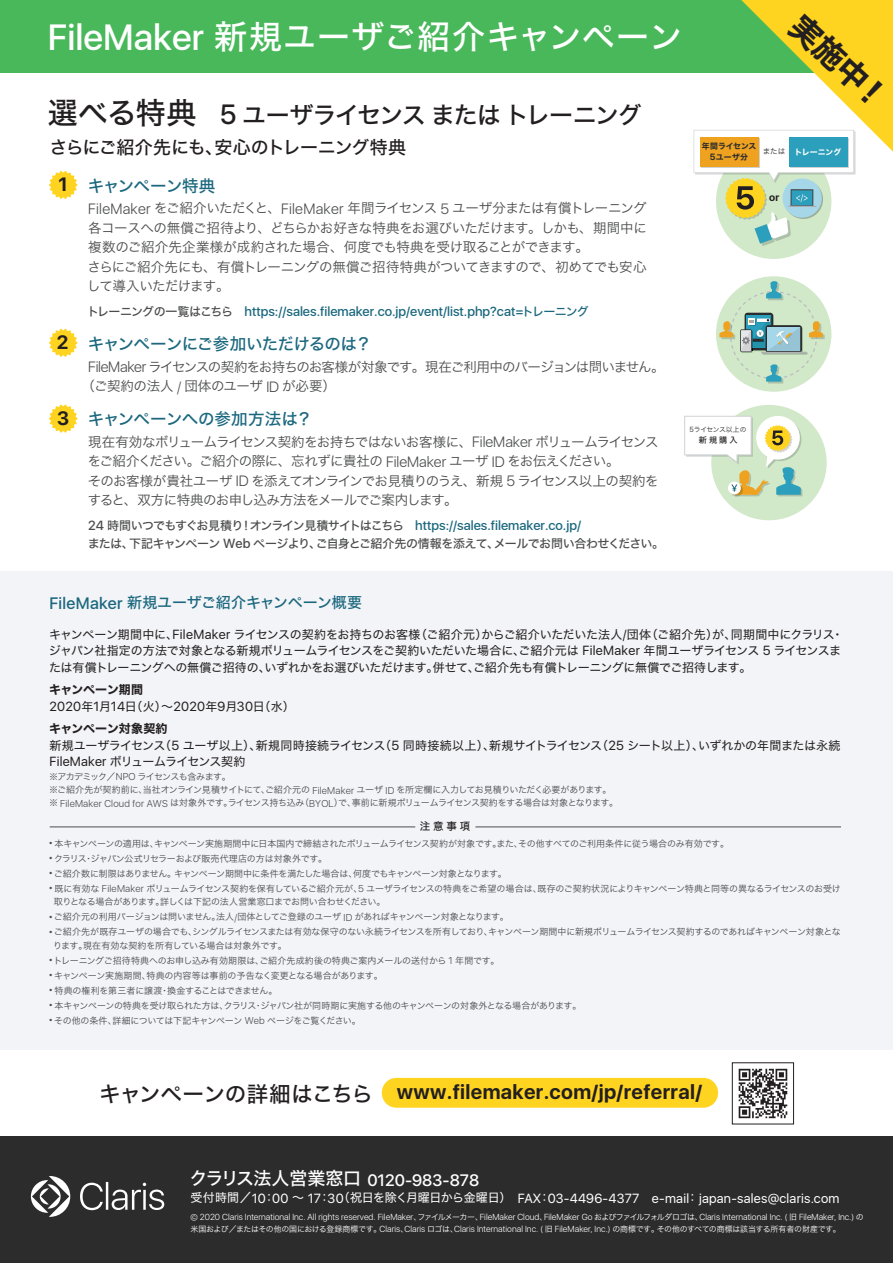
<style>
.page{position:relative;width:893px;height:1263px;background:#fff}
.page>*{position:absolute;margin:0;border:0;box-sizing:border-box;transform-origin:0 0}
.t1{font:33px "Hira Kaku Std W5";letter-spacing:.025em;color:#fff}
.t2{font:31.5px "Hira Kaku Std W7";color:#231f20}
.t3{font:24px "Hira Kaku Std W5";letter-spacing:-.045em;color:#231f20}
.t4{font:700 20.25px "SFUI Display";letter-spacing:.015em;color:#231f20}
.t5{font:700 19.2px "SFUI Display";color:#231f20}
.t6{font:18px "Hira Kaku Std W5";letter-spacing:-.03em;color:#231f20}
.t7{font:16.5px "Hira Kaku Std W5";letter-spacing:-.035em;color:#1b687e}
.t8{font:500 16.5px "SFUI Display";color:#fff}
.t9{font:16.5px "Hira Kaku Std W5";letter-spacing:-.015em;color:#1b687e}
.t10{font:15px "Hira Kaku Std W5";letter-spacing:-.015em;color:#1b687e}
.t11{font:13.5px/19.5px "Hira Kaku Std W3";letter-spacing:-.05em;color:#4b4c4d}
.t12{font:500 13.2px "SFUI Display";color:#1b687e}
.t13{font:13.2px "SFUI Display";letter-spacing:.02em;color:#fff}
.t14{font:13.2px "SFUI Display";letter-spacing:.02em;color:#231f20}
.t15{font:12px/16.5px "Hira Kaku Std W4";letter-spacing:-.025em;color:#231f20}
.t16{font:12px "Hira Kaku Std W5";letter-spacing:-.05em;color:#4b4c4d}
.t17{font:12px "Hira Kaku Std W7";letter-spacing:-.02em;color:#231f20}
.t18{font:10.5px "Hira Kaku Std W5";color:#231f20}
.t19{font:700 10.35px "SFUI Display";color:#231f20}
.t20{font:9px/13.2px "Hira Kaku Std W3";letter-spacing:-.03em;color:#4b4c4d}
.t21{font:9px "Hira Kaku Std W3";letter-spacing:-.01em;color:#4b4c4d}
.t22{font:300 8.7px "SFUI Display";letter-spacing:.005em;color:#fff}
.t23{font:8.1px "Hira Kaku Std W5";color:#231f20}
.t24{font:7.95px "Hira Kaku Std W3";letter-spacing:-.035em;color:#fff}
.t25{font:7.8px/10.5px "Hira Kaku Std W7";letter-spacing:.005em;color:#2c2c2d;text-align:center}
.t26{font:7.8px "Hira Kaku Std W7";letter-spacing:-.01em;color:#fff}
.t27{font:7.5px "Hira Kaku Std W4";color:#4b4c4d}
.t28{font:6.75px "Hira Kaku Std W4";letter-spacing:-.045em;color:#4b4c4d}
.s1{font-family:"SFUI Display";font-weight:500;font-size:36.3px}
.s2{font-size:30px}
.s3{font-family:"SFUI Display";font-weight:500;font-size:27.75px}
.s4{font-family:"SFUI Display";font-weight:300;font-size:14.85px}
.s5{font-family:"Hira Kaku Std W5";font-weight:400;font-size:12px;color:#4b4c4d}
.s6{font-family:"Hira Kaku Std W5";font-weight:400;font-size:12px}
.s7{color:#4b4c4d}
.s8{font-family:"SFUI Display";font-weight:500;font-size:13.2px}
.s9{font-family:"SFUI Display";font-weight:700;font-size:9px}
.s10{font-family:"SFUI Display";font-size:7.5px}
.s11{font-family:"SFUI Display";font-weight:500;font-size:16.5px}
.s12{font-family:"SFUI Display";font-size:13.2px}
.s13{font-family:"Hira Kaku Std W4";font-size:12px}
.s14{font-family:"SFUI Display";font-weight:300;font-size:9.9px}
.s15{font-family:"Hira Kaku Std W5";font-weight:400;font-size:21.6px}
.s16{font-family:"Hira Kaku Std W5";font-weight:400;font-size:18px}
.s17{font-family:"Hira Kaku Std W3";font-weight:400;font-size:7.95px}
.s18{font-family:"SFUI Display";font-weight:300;font-size:8.7px}
</style>
<div class="page">
<div style="left:0;top:0;width:893px;height:72px;background:#48b85a"></div>
<div style="left:0;top:1136px;width:893px;height:127px;background:#2c2c2d"></div>
<svg style="left:31px;top:1176px;width:133px;height:41px"></svg>
<div style="left:0;top:572px;width:893px;height:479px;background:#f3f4f8"></div>
<hr style="left:50px;top:827px;width:365px;height:1px;background:#4b4c4d">
<hr style="left:475px;top:827px;width:366px;height:1px;background:#4b4c4d">
<div style="left:716px;top:276px;width:115px;height:116px;background:#d1e8c9;border-radius:50%"></div>
<svg style="left:719px;top:281px;width:106px;height:102px"></svg>
<div style="left:716px;top:144px;width:115px;height:115px;background:#d1e8c9;border-radius:50%"></div>
<div style="left:711px;top:405px;width:116px;height:115px;background:#d1e8c9;border-radius:50%"></div>
<svg style="left:684px;top:416px;width:118px;height:80px"></svg>
<svg style="left:49px;top:404px;width:29px;height:29px"></svg>
<svg style="left:49px;top:171px;width:29px;height:28px"></svg>
<svg style="left:49px;top:329px;width:29px;height:28px"></svg>
<svg style="left:693px;top:0;width:200px;height:246px"></svg>
<img style="left:738px;top:1068px;width:50px;height:51px">
<div style="left:732px;top:1062px;width:62px;height:62px;border:1px solid #231f20"></div>
<div style="left:382px;top:1078px;width:336px;height:30px;background:#ffd420;border-radius:15px"></div>
<h1 class="t1" style="left:48px;top:11px;width:636px"><span class="s1">FileMaker</span> 新規ユーザご紹介キャンペーン</h1>
<h3 class="t3" style="left:48px;top:96px;width:595px"><span class="s2">選べる特典</span> <span class="s3">5</span> ユーザライセンスまたはトレーニング</h3>
<h3 class="t6" style="left:50px;top:133px;width:358px">さらにご紹介先にも、安心のトレーニング特典</h3>
<h3 class="t5" style="left:58px;top:174px;width:11px">1</h3>
<h3 class="t7" style="left:88px;top:173px;width:129px">キャンペーン特典</h3>
<h3 class="t11" style="left:87px;top:198px;width:561px"><span class="s4">FileMaker</span> をご紹介いただくと、<span class="s4">FileMaker</span> 年間ライセンス <span class="s4">5</span> ユーザ分または有償トレーニング各コースへの無償ご招待より、どちらかお好きな特典をお選びいただけます。しかも、期間中に複数のご紹介先企業様が成約された場合、何度でも特典を受け取ることができます。<br>さらにご紹介先にも、有償トレーニングの無償ご招待特典がついてきますので、初めてでも安心して導入いただけます。</h3>
<h3 class="t12" style="left:87px;top:302px;width:503px"><span class="s5">トレーニングの一覧はこちら　</span>https://sales.filemaker.co.jp/event/list.php?cat=<span class="s6">トレーニング</span></h3>
<h3 class="t5" style="left:57px;top:331px;width:13px">2</h3>
<h3 class="t7" style="left:88px;top:332px;width:286px">キャンペーンにご参加いただけるのは？</h3>
<h3 class="t11" style="left:81px;top:357px;width:585px;text-indent:7px"><span class="s4">FileMaker</span> ライセンスの契約をお持ちのお客様が対象です。現在ご利用中のバージョンは問いません。（ご契約の法人 <span class="s4">/</span> 団体のユーザ <span class="s4">ID</span> が必要）</h3>
<h3 class="t5" style="left:57px;top:407px;width:14px">3</h3>
<h3 class="t9" style="left:88px;top:407px;width:226px">キャンペーンへの参加方法は？</h3>
<h3 class="t11" style="left:88px;top:432px;width:573px">現在有効なボリュームライセンス契約をお持ちではないお客様に、<span class="s4">FileMaker</span> ボリュームライセンスをご紹介ください。ご紹介の際に、忘れずに貴社の <span class="s4">FileMaker</span> ユーザ <span class="s4">ID</span> をお伝えください。<br>そのお客様が貴社ユーザ <span class="s4">ID</span> を添えてオンラインでお見積りのうえ、新規 <span class="s4">5</span> ライセンス以上の契約をすると、双方に特典のお申し込み方法をメールでご案内します。</h3>
<h3 class="t12" style="left:88px;top:516px;width:494px"><span class="s7">24</span> <span class="s5">時間いつでもすぐお見積り！オンライン見積サイトはこちら　</span>https://sales.filemaker.co.jp/</h3>
<h3 class="t16" style="left:88px;top:534px;width:578px">または、下記キャンペーン <span class="s8">Web</span> ページより、ご自身とご紹介先の情報を添えて、メールでお問い合わせください。</h3>
<h2 class="t2" style="left:812px;top:3px;width:122px;rotate:43deg">実施中！</h2>
<p class="t25" style="left:702px;top:142px;width:56px">年間ライセンス<br><span class="s9">5</span>ユーザ分</p>
<p class="t26" style="left:794px;top:146px;width:48px">トレーニング</p>
<p class="t27" style="left:763px;top:145px;width:24px">または</p>
<p class="t19" style="left:769px;top:192px;width:12px">or</p>
<p class="t28" style="left:690px;top:424px;width:59px"><span class="s10">5</span>ライセンス以上の</p>
<p class="t23" style="left:699px;top:433px;width:40px">新規購入</p>
<h3 class="t10" style="left:49px;top:591px;width:314px"><span class="s11">FileMaker</span> 新規ユーザご紹介キャンペーン概要</h3>
<p class="t15" style="left:49px;top:626px;width:796px">キャンペーン期間中に、<span class="s12">FileMaker</span> ライセンスの契約をお持ちのお客様（ご紹介元）からご紹介いただいた法人<span class="s12">/</span>団体（ご紹介先）が、同期間中にクラリス・ジャパン社指定の方法で対象となる新規ボリュームライセンスをご契約いただいた場合に、ご紹介元は <span class="s12">FileMaker</span> 年間ユーザライセンス <span class="s12">5</span> ライセンスまたは有償トレーニングへの無償ご招待の、いずれかをお選びいただけます。併せて、ご紹介先も有償トレーニングに無償でご招待します。</p>
<h3 class="t17" style="left:49px;top:680px;width:95px">キャンペーン期間</h3>
<h3 class="t14" style="left:49px;top:696px;width:247px">2020<span class="s13">年</span>1<span class="s13">月</span>14<span class="s13">日（火）～</span>2020<span class="s13">年</span>9<span class="s13">月</span>30<span class="s13">日（水）</span></h3>
<h3 class="t17" style="left:49px;top:719px;width:120px">キャンペーン対象契約</h3>
<h3 class="t15" style="left:49px;top:737px;width:792px">新規ユーザライセンス（<span class="s12">5</span> ユーザ以上）、新規同時接続ライセンス（<span class="s12">5</span> 同時接続以上）、新規サイトライセンス（<span class="s12">25</span> シート以上）、いずれかの年間または永続<br><span class="s12">FileMaker</span> ボリュームライセンス契約</h3>
<p class="t20" style="left:49px;top:770px;width:571px">※アカデミック／<span class="s14">NPO</span> ライセンスも含みます。<br>※ご紹介先が契約前に、当社オンライン見積サイトにて、ご紹介元の <span class="s14">FileMaker</span> ユーザ <span class="s14">ID</span> を所定欄に入力してお見積りいただく必要があります。※ <span class="s14">FileMaker Cloud for AWS</span> は対象外です。ライセンス持ち込み（<span class="s14">BYOL</span>）で、事前に新規ボリュームライセンス契約をする場合は対象となります。</p>
<p class="t20" style="left:49px;top:837px;width:681px"><sup>●</sup> 本キャンペーンの適用は、キャンペーン実施期間中に日本国内で締結されたボリュームライセンス契約が対象です。また、その他すべてのご利用条件に従う場合のみ有効です。</p>
<p class="t20" style="left:49px;top:852px;width:279px"><sup>●</sup> クラリス・ジャパン公式リセラーおよび販売代理店の方は対象外です。</p>
<p class="t20" style="left:49px;top:867px;width:459px"><sup>●</sup> ご紹介数に制限はありません。キャンペーン期間中に条件を満たした場合は、何度でもキャンペーン対象となります。</p>
<p class="t20" style="left:54px;top:881px;width:788px;text-indent:-5px"><sup>●</sup> 既に有効な <span class="s14">FileMaker</span> ボリュームライセンス契約を保有しているご紹介元が、<span class="s14">5</span> ユーザライセンスの特典をご希望の場合は、既存のご契約状況によりキャンペーン特典と同等の異なるライセンスのお受け取りとなる場合があります。詳しくは下記の法人営業窓口までお問い合わせください。</p>
<p class="t20" style="left:49px;top:910px;width:461px"><sup>●</sup> ご紹介元の利用バージョンは問いません。法人<span class="s14">/</span>団体としてご登録のユーザ <span class="s14">ID</span> があればキャンペーン対象となります。</p>
<p class="t20" style="left:53px;top:925px;width:789px;text-indent:-4px"><sup>●</sup> ご紹介先が既存ユーザの場合でも、シングルライセンスまたは有効な保守のない永続ライセンスを所有しており、キャンペーン期間中に新規ボリュームライセンス契約するのであればキャンペーン対象となります。現在有効な契約を所有している場合は対象外です。</p>
<p class="t21" style="left:49px;top:954px;width:452px"><sup>●</sup> トレーニングご招待特典へのお申し込み有効期限は、ご紹介先成約後の特典ご案内メールの送付から <span class="s14">1</span> 年間です。</p>
<p class="t21" style="left:49px;top:969px;width:335px"><sup>●</sup> キャンペーン実施期間、特典の内容等は事前の予告なく変更となる場合があります。</p>
<p class="t20" style="left:49px;top:984px;width:229px"><sup>●</sup> 特典の権利を第三者に譲渡・換金することはできません。</p>
<p class="t20" style="left:49px;top:999px;width:533px"><sup>●</sup> 本キャンペーンの特典を受け取られた方は、クラリス・ジャパン社が同時期に実施する他のキャンペーンの対象外となる場合があります。</p>
<p class="t20" style="left:49px;top:1014px;width:313px"><sup>●</sup> その他の条件、詳細については下記キャンペーン <span class="s14">Web</span> ページをご覧ください。</p>
<p class="t18" style="left:420px;top:818px;width:52px">注意事項</p>
<h3 class="t4" style="left:99px;top:1080px;width:604px"><span class="s15">キャンペーンの詳細はこちら</span> www.filemaker.com/jp/referral/</h3>
<h3 class="t8" style="left:190px;top:1168px;width:291px"><span class="s16">クラリス法人営業窓口</span> 0120-983-878</h3>
<h3 class="t13" style="left:191px;top:1188px;width:650px"><span class="s13">受付時間／</span>10<span class="s13">：</span>00 <span class="s13">～</span> 17<span class="s13">：</span>30<span class="s13">（祝日を除く月曜日から金曜日）　</span>FAX<span class="s13">：</span>03-4496-4377 e-mail<span class="s13">：</span> japan-sales@claris.com</h3>
<p class="t22" style="left:190px;top:1211px;width:675px">© 2020 Claris International Inc. All rights reserved. FileMaker<span class="s17">、ファイルメーカー、</span>FileMaker Cloud<span class="s17">、</span>FileMaker Go <span class="s17">およびファイルフォルダロゴは、</span>Claris International Inc. ( <span class="s17">旧</span> FileMaker, Inc.) <span class="s17">の</span></p>
<p class="t24" style="left:190px;top:1223px;width:652px">米国および／またはその他の国における登録商標です。<span class="s18">Claris</span>、<span class="s18">Claris</span> ロゴは、<span class="s18">Claris International Inc. (</span> 旧 <span class="s18">FileMaker, Inc.)</span> の商標です。その他のすべての商標は該当する所有者の財産です。</p>
</div>
